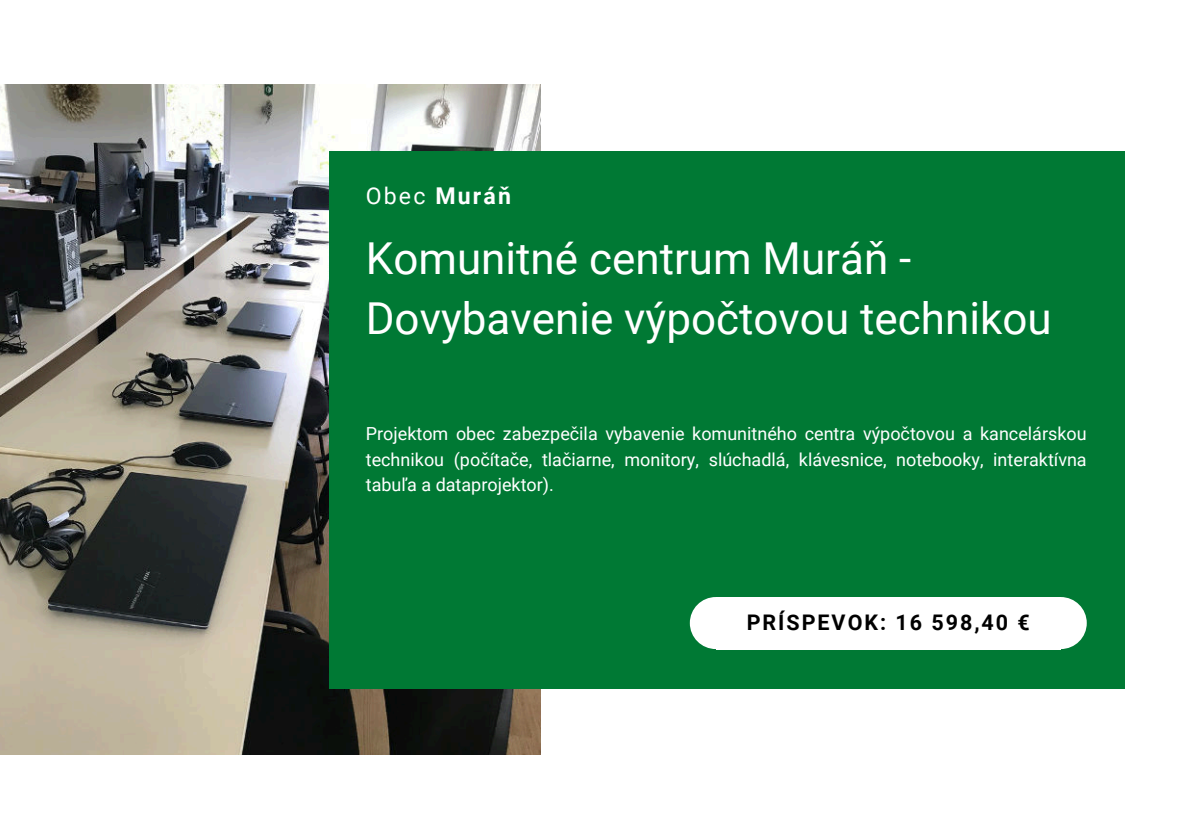
<style>
.page{position:relative;width:1191px;height:839px;background:#fff}
.page>*{position:absolute;margin:0;border:0;box-sizing:border-box;transform-origin:0 0}
.t1{font:44px/60px "Roboto";color:#fff}
.t2{font:700 23.2px "Roboto";letter-spacing:.09em;color:#fff}
.t3{font:700 21.4px "Roboto";letter-spacing:.09em;color:#000}
.t4{font:18px/25.6px "Roboto";color:#fff;text-align:justify}
.s1{font-weight:400}
</style>
<div class="page">
<img style="left:0;top:85px;width:540px;height:669px">
<div style="left:329px;top:151px;width:795px;height:537px;background:#007934"></div>
<div style="left:690px;top:597px;width:52px;height:52px;background:#fff;border-radius:50%"></div>
<div style="left:716px;top:597px;width:345px;height:52px;background:#fff"></div>
<div style="left:1035px;top:597px;width:52px;height:52px;background:#fff;border-radius:50%"></div>
<p class="t2" style="left:366px;top:180px;width:147px"><span class="s1">Obec</span> Muráň</p>
<h1 class="t1" style="left:366px;top:227px;width:687px">Komunitné centrum Muráň -<br>Dovybavenie výpočtovou technikou</h1>
<p class="t4" style="left:366px;top:420px;width:722px">Projektom obec zabezpečila vybavenie komunitného centra výpočtovou a kancelárskou technikou (počítače, tlačiarne, monitory, slúchadlá, klávesnice, notebooky, interaktívna tabuľa a dataprojektor).</p>
<p class="t3" style="left:747px;top:607px;width:285px">PRÍSPEVOK: 16 598,40 €</p>
</div>
